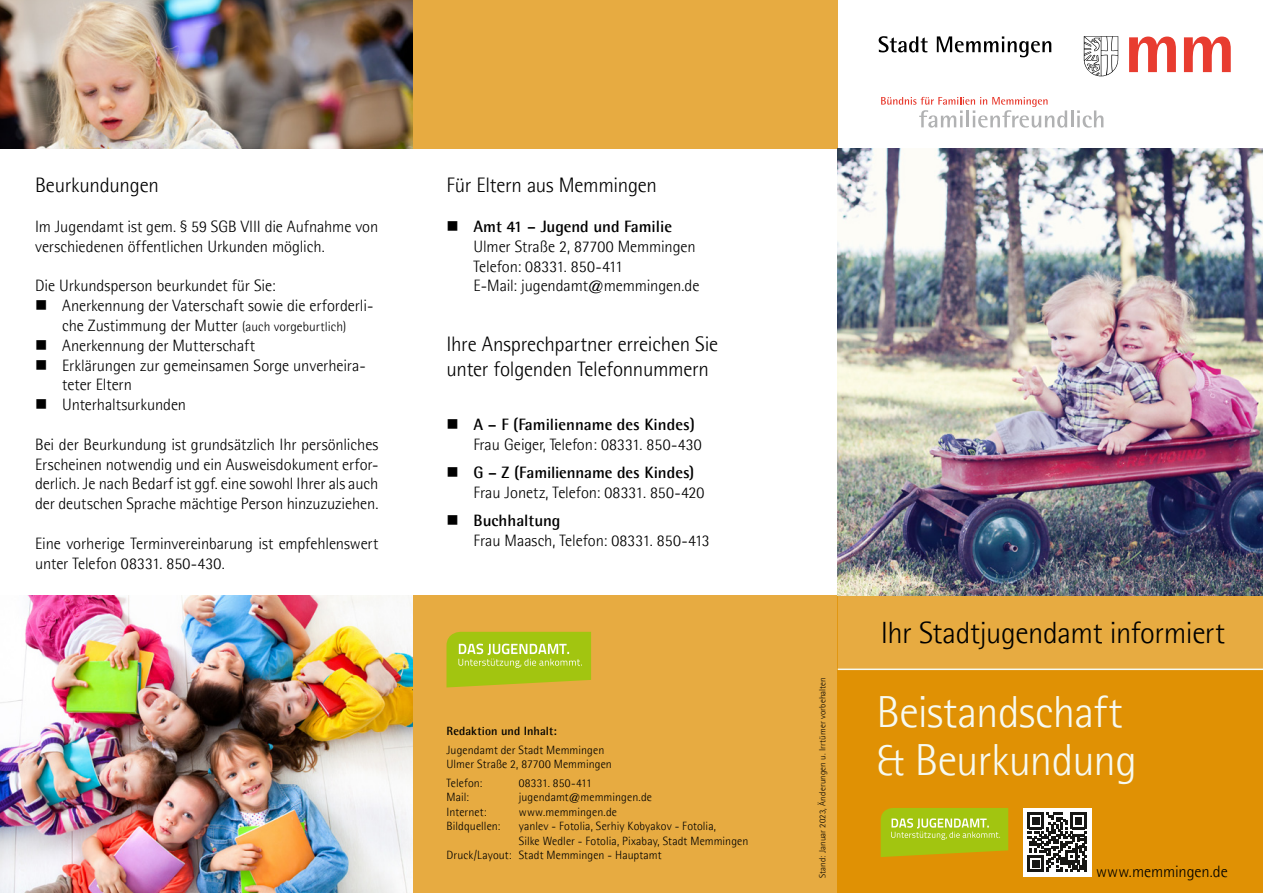
<style>
.page{position:relative;width:1263px;height:893px;background:#fff}
.page>*{position:absolute;margin:0;border:0;box-sizing:border-box;transform-origin:0 0}
.SubTitel_38pt{font:300 45px/48px "Rotis Semi Sans";letter-spacing:-.015em;color:#f7faf1}
.SubTitel_14pt{font:300 30.75px "Rotis Semi Sans";letter-spacing:-.015em;color:#000}
.Text-Überschrift_14p{font:300 21px/25.2px "Rotis Semi Sans";letter-spacing:-.01em;color:#000}
.Fließtext_11pt{font:300 16.5px/19.8px "Rotis Semi Sans";letter-spacing:-.005em;color:#000}
.Aufzählung_danach{font:300 16.5px "Rotis Semi Sans";letter-spacing:-.01em;color:#000}
.t1{font:700 16.5px "Agfa Rotis Semisans";color:#000}
.t2{font:300 12px/14.4px "Rotis Semi Sans";letter-spacing:.005em;color:#000}
.t3{font:700 12px "Agfa Rotis Semisans";letter-spacing:.01em;color:#000}
.t4{font:300 9px "Rotis Semi Sans";letter-spacing:.02em;color:#000}
.s1{font-size:13.5px}
.s2{font-family:"Agfa Rotis Semisans";font-weight:700}
</style>
<div class="page">
<div style="left:412px;top:0;width:426px;height:149px;background:#e7ab41"></div>
<div style="left:838px;top:670px;width:425px;height:223px;background:#e09104"></div>
<div style="left:412px;top:595px;width:426px;height:298px;background:#e7ab41"></div>
<img style="left:0;top:595px;width:412px;height:298px">
<svg style="left:1129px;top:37px;width:47px;height:35px"></svg>
<svg style="left:1184px;top:37px;width:47px;height:35px"></svg>
<svg style="left:879px;top:36px;width:49px;height:16px"></svg>
<svg style="left:937px;top:36px;width:114px;height:21px"></svg>
<svg style="left:1084px;top:36px;width:34px;height:40px"></svg>
<div style="left:838px;top:595px;width:425px;height:76px;background:#e7ab41"></div>
<div style="left:1023px;top:808px;width:68px;height:68px;background:#fff"></div>
<svg style="left:1027px;top:812px;width:60px;height:60px"></svg>
<img style="left:0;top:0;width:412px;height:149px">
<hr style="left:838px;top:669px;width:425px;height:1px;background:#f7faf1">
<svg style="left:881px;top:97px;width:222px;height:31px"></svg>
<img style="left:838px;top:149px;width:425px;height:446px">
<svg style="left:446px;top:632px;width:145px;height:55px;background:#aec828"></svg>
<svg style="left:881px;top:808px;width:127px;height:49px;background:#aec624"></svg>
<p class="Text-Überschrift_14p" style="left:35px;top:173px;width:125px">Beurkundungen</p>
<p class="Fließtext_11pt" style="left:35px;top:217px;width:345px">Im Jugendamt ist gem. § 59 SGB VIII die Aufnahme von verschiedenen öffentlichen Urkunden möglich.</p>
<p class="Fließtext_11pt" style="left:35px;top:276px;width:242px">Die Urkundsperson beurkundet für Sie:</p>
<p class="Fließtext_11pt" style="left:62px;top:296px;width:313px">Anerkennung der Vaterschaft sowie die erforderli&shy;che Zustimmung der Mutter <span class="s1">(auch vorgeburtlich)</span></p>
<p class="Fließtext_11pt" style="left:62px;top:335px;width:195px">Anerkennung der Mutterschaft</p>
<p class="Fließtext_11pt" style="left:62px;top:355px;width:305px">Erklärungen zur gemeinsamen Sorge unverheira&shy;teter Eltern</p>
<p class="Fließtext_11pt" style="left:62px;top:395px;width:126px">Unterhaltsurkunden</p>
<p class="Fließtext_11pt" style="left:35px;top:434px;width:345px;text-align:justify">Bei der Beurkundung ist grundsätzlich Ihr persönliches Erscheinen notwendig und ein Ausweisdokument erfor&shy;derlich. Je nach Bedarf ist ggf. eine sowohl Ihrer als auch der deutschen Sprache mächtige Person hinzuzuziehen.</p>
<p class="Fließtext_11pt" style="left:35px;top:533px;width:345px">Eine vorherige Terminvereinbarung ist empfehlenswert unter Telefon 08331. 850-430.</p>
<p class="Text-Überschrift_14p" style="left:446px;top:173px;width:212px">Für Eltern aus Memmingen</p>
<p class="t1" style="left:473px;top:216px;width:200px">Amt 41 – Jugend und Familie</p>
<p class="Aufzählung_danach" style="left:473px;top:237px;width:224px">Ulmer Straße 2, 87700 Memmingen</p>
<p class="Aufzählung_danach" style="left:473px;top:257px;width:151px">Telefon: 08331. 850-411</p>
<p class="Aufzählung_danach" style="left:473px;top:277px;width:228px">E-Mail: jugendamt@memmingen.de</p>
<p class="Text-Überschrift_14p" style="left:446px;top:331px;width:273px">Ihre Ansprechpartner erreichen Sie unter folgenden Telefonnummern</p>
<p class="Fließtext_11pt" style="left:473px;top:415px;width:230px"><span class="s2">A – F (Familienname des Kindes)<br></span>Frau Geiger, Telefon: 08331. 850-430</p>
<p class="Fließtext_11pt" style="left:473px;top:463px;width:232px"><span class="s2">G – Z (Familienname des Kindes)<br></span>Frau Jonetz, Telefon: 08331. 850-420</p>
<p class="Fließtext_11pt" style="left:473px;top:511px;width:238px"><span class="s2">Buchhaltung<br></span>Frau Maasch, Telefon: 08331. 850-413</p>
<p class="t3" style="left:446px;top:724px;width:112px">Redaktion und Inhalt:</p>
<p class="t2" style="left:446px;top:743px;width:159px">Jugendamt der Stadt Memmingen</p>
<p class="t2" style="left:446px;top:757px;width:167px">Ulmer Straße 2, 87700 Memmingen</p>
<p class="t2" style="left:446px;top:776px;width:38px">Telefon:</p>
<p class="t2" style="left:519px;top:776px;width:75px">08331. 850-411</p>
<p class="t2" style="left:446px;top:790px;width:24px">Mail:</p>
<p class="t2" style="left:519px;top:790px;width:135px">jugendamt@memmingen.de</p>
<p class="t2" style="left:446px;top:805px;width:42px">Internet:</p>
<p class="t2" style="left:519px;top:805px;width:100px">www.memmingen.de</p>
<p class="t2" style="left:446px;top:819px;width:55px">Bildquellen:</p>
<p class="t2" style="left:519px;top:819px;width:231px">yanlev - Fotolia, Serhiy Kobyakov - Fotolia,<br>Silke Wedler - Fotolia, Pixabay, Stadt Memmingen</p>
<p class="t2" style="left:446px;top:848px;width:217px">Druck/Layout: Stadt Memmingen - Hauptamt</p>
<p class="t4" style="left:817px;top:878px;width:203px;rotate:-90deg">Stand: Januar 2023, Änderungen u. Irrtümer vorbehalten</p>
<p class="SubTitel_14pt" style="left:881px;top:616px;width:346px">Ihr Stadtjugendamt informiert</p>
<p class="SubTitel_38pt" style="left:876px;top:688px;width:262px">Beistandschaft &amp; Beurkundung</p>
<p class="Fließtext_11pt" style="left:1096px;top:862px;width:133px">www.memmingen.de</p>
</div>
